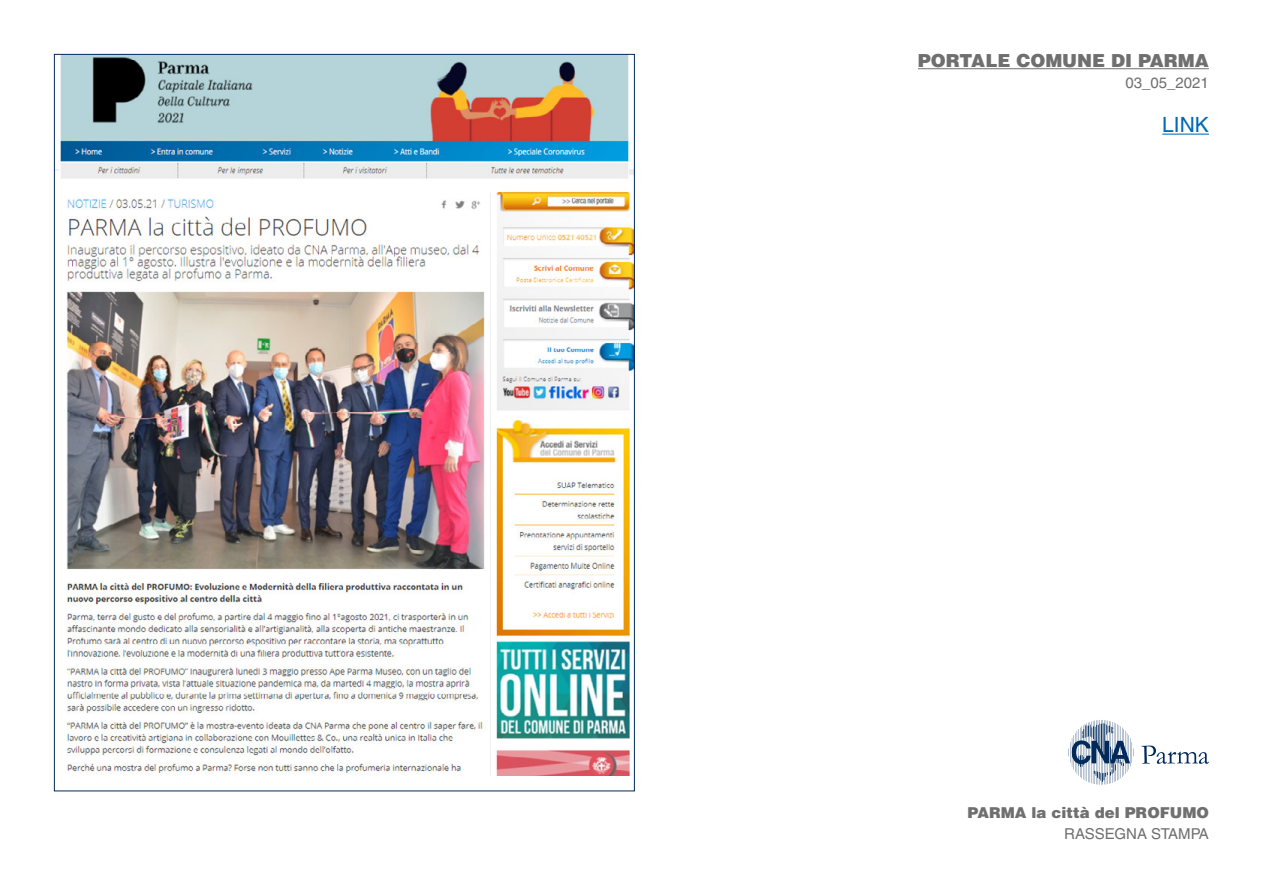
<style>
.page{position:relative;width:1263px;height:893px;background:#fff}
.page>*{position:absolute;margin:0;border:0;box-sizing:border-box;transform-origin:0 0}
.t1{font:21px "Helvetica LT Std";color:#0069b4}
.t2{font:900 18px "Helvetica LT Std";color:#706f6f}
.t3{font:15px "Helvetica LT Std";color:#706f6f}
.t4{font:900 15px "Helvetica LT Std";color:#706f6f}
</style>
<div class="page">
<hr style="left:918px;top:68px;width:291px;height:1px;background:#706f6f">
<svg style="left:1070px;top:720px;width:64px;height:65px"></svg>
<svg style="left:1141px;top:746px;width:68px;height:18px"></svg>
<img style="left:56px;top:56px;width:577px;height:720px">
<hr style="left:1162px;top:134px;width:47px;height:1px;background:#0069b4">
<p class="t2" style="left:918px;top:49px;width:292px">PORTALE COMUNE DI PARMA</p>
<p class="t3" style="left:1125px;top:74px;width:85px">03_05_2021</p>
<h1 class="t1" style="left:1162px;top:112px;width:48px">LINK</h1>
<p class="t4" style="left:967px;top:803px;width:243px">PARMA la città del PROFUMO</p>
<p class="t3" style="left:1064px;top:825px;width:146px">RASSEGNA STAMPA</p>
</div>
